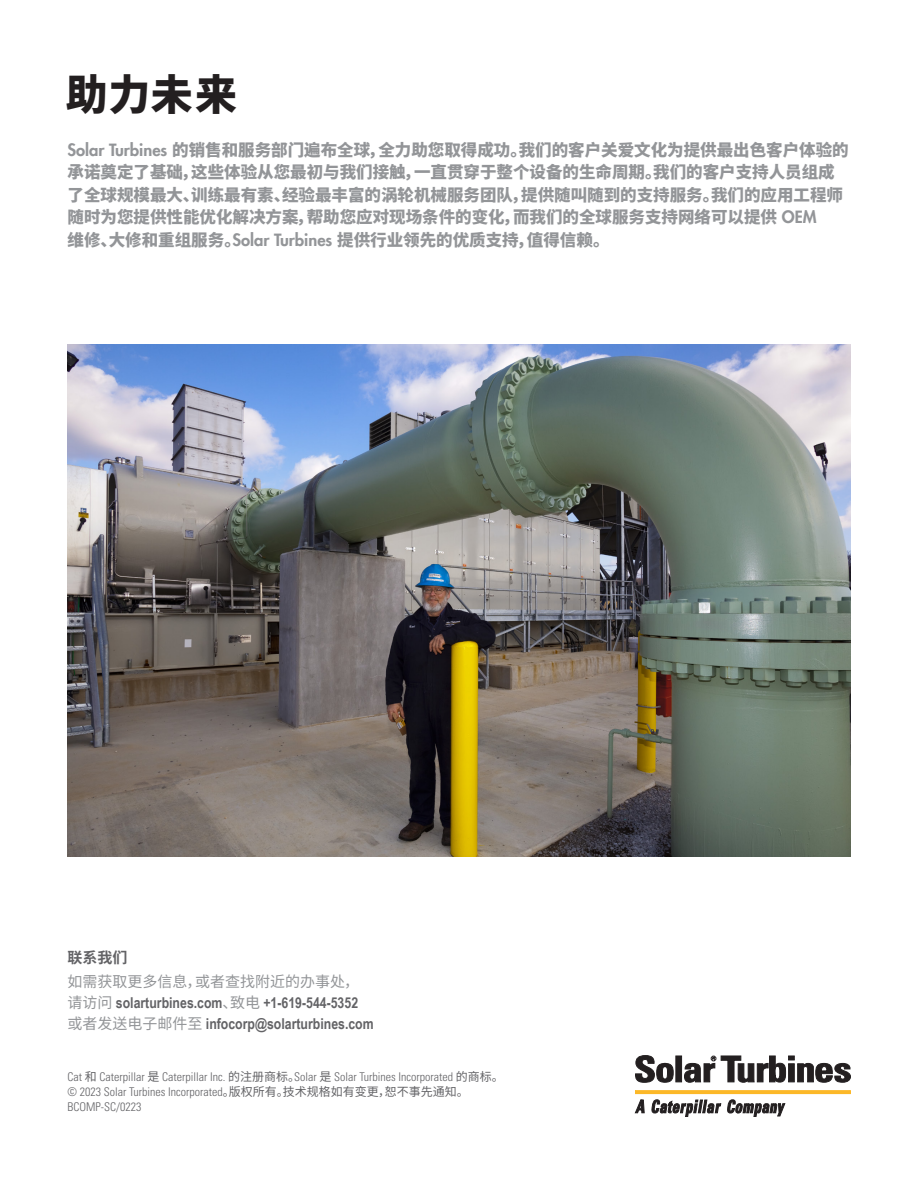
<style>
.page{position:relative;width:918px;height:1188px;background:#fff}
.page>*{position:absolute;margin:0;border:0;box-sizing:border-box;transform-origin:0 0}
.t1{font:900 42px "Noto Sans CJ Ksc";color:#231f20}
.t2{font:900 16.5px/22.5px "Noto Sans CJ Ksc";color:#939598}
.t3{font:700 15px/21px "Arial Narrow";color:#636366}
.t4{font:15px "Noto Sans CJ Ksc";color:#939598}
.t5{font:700 15px "Noto Sans CJ Ksc";color:#636366}
.t6{font:300 condensed 12px/15px "Univers LT Std";color:#636366}
.s1{font-family:"Futura";font-weight:800}
.s2{font-family:"Noto Sans CJ Ksc";font-weight:400;color:#939598}
.s3{font-family:"Noto Sans CJ Ksc";font-weight:400;font-stretch:normal}
</style>
<div class="page">
<svg style="left:635px;top:1056px;width:38px;height:26px"></svg>
<div style="left:676px;top:1056px;width:6px;height:26px;background:#231f20"></div>
<svg style="left:684px;top:1056px;width:166px;height:26px"></svg>
<svg style="left:635px;top:1100px;width:9px;height:13px"></svg>
<svg style="left:727px;top:1100px;width:58px;height:17px"></svg>
<svg style="left:651px;top:1100px;width:70px;height:17px"></svg>
<div style="left:635px;top:1091px;width:215px;height:3px;border:1px solid #fcb828"></div>
<img style="left:68px;top:345px;width:782px;height:511px">
<h1 class="t1" style="left:66px;top:71px;width:173px">助力未来</h1>
<p class="t2" style="left:68px;top:139px;width:783px"><span class="s1">Solar Turbines</span> 的销售和服务部门遍布全球，全力助您取得成功。我们的客户关爱文化为提供最出色客户体验的承诺奠定了基础，这些体验从您最初与我们接触，一直贯穿于整个设备的生命周期。我们的客户支持人员组成了全球规模最大、训练最有素、经验最丰富的涡轮机械服务团队，提供随叫随到的支持服务。我们的应用工程师随时为您提供性能优化解决方案，帮助您应对现场条件的变化，而我们的全球服务支持网络可以提供 <span class="s1">OEM<br></span>维修、大修和重组服务。<span class="s1">Solar Turbines</span> 提供行业领先的优质支持，值得信赖。</p>
<p class="t5" style="left:68px;top:949px;width:61px">联系我们</p>
<p class="t4" style="left:68px;top:973px;width:293px">如需获取更多信息，或者查找附近的办事处，</p>
<p class="t3" style="left:68px;top:991px;width:308px"><span class="s2">请访问</span> solarturbines.com<span class="s2">、致电</span> +1-619-544-5352<span class="s2">或者发送电子邮件至</span> infocorp@solarturbines.com</p>
<p class="t6" style="left:68px;top:1069px;width:438px">Cat <span class="s3">和</span> Caterpillar <span class="s3">是</span> Caterpillar Inc. <span class="s3">的注册商标。</span>Solar <span class="s3">是</span> Solar Turbines Incorporated <span class="s3">的商标。</span>© 2023 Solar Turbines Incorporated<span class="s3">。版权所有。技术规格如有变更，恕不事先通知。<br></span>BCOMP-SC/0223</p>
</div>
